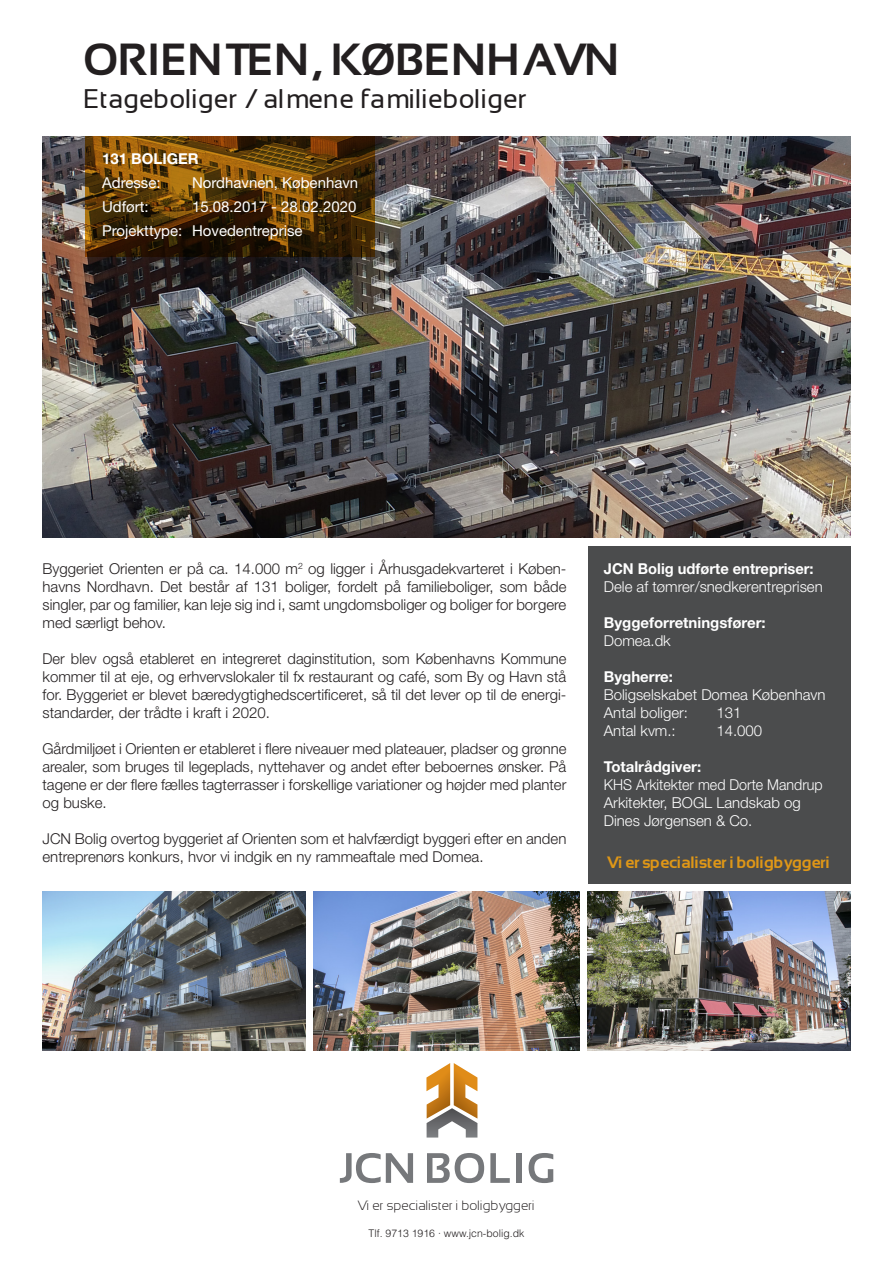
<style>
.page{position:relative;width:893px;height:1263px;background:#fff}
.page>*{position:absolute;margin:0;border:0;box-sizing:border-box;transform-origin:0 0}
.t1{font:700 45px "Sansation";color:#231f20}
.t2{font:27px "Sansation";color:#231f20}
.t3{font:700 16.5px "Sansation";color:#df9717}
.t4{font:300 15px/18px "Helvetica Neue LT Std";color:#231f20;text-align:justify}
.t5{font:300 15px "Helvetica Neue LT Std";color:#fff}
.t6{font:15px "Helvetica Neue LT Std";color:#fff}
.t7{font:700 15px "Helvetica Neue LT Std";color:#fff}
.t8{font:300 15px "Helvetica Neue LT Std";color:#fff;scale:.95 1}
.t9{font:300 13.5px "Sansation";color:#231f20}
.t10{font:300 10.5px "Helvetica LT Std";color:#231f20}
</style>
<div class="page">
<div style="left:587px;top:546px;width:263px;height:337px;background:#4b4c4d"></div>
<img style="left:43px;top:136px;width:807px;height:402px">
<img style="left:43px;top:892px;width:262px;height:158px">
<img style="left:587px;top:892px;width:263px;height:158px">
<img style="left:314px;top:892px;width:265px;height:158px">
<svg style="left:85px;top:136px;width:289px;height:120px;background:#563607"></svg>
<svg style="left:426px;top:1063px;width:51px;height:74px"></svg>
<svg style="left:340px;top:1153px;width:73px;height:30px"></svg>
<svg style="left:427px;top:1153px;width:57px;height:30px"></svg>
<svg style="left:490px;top:1153px;width:20px;height:30px"></svg>
<div style="left:516px;top:1153px;width:6px;height:30px;background:#76787b"></div>
<svg style="left:529px;top:1153px;width:24px;height:30px"></svg>
<p class="t1" style="left:85px;top:34px;width:539px">ORIENTEN, KØBENHAVN</p>
<p class="t2" style="left:85px;top:83px;width:445px">Etageboliger / almene familieboliger</p>
<p class="t7" style="left:102px;top:149px;width:98px">131 BOLIGER</p>
<p class="t6" style="left:102px;top:174px;width:60px">Adresse:</p>
<p class="t6" style="left:192px;top:174px;width:168px">Nordhavnen, København</p>
<p class="t6" style="left:102px;top:198px;width:48px">Udført:</p>
<p class="t6" style="left:192px;top:198px;width:166px">15.08.2017 - 28.02.2020</p>
<p class="t6" style="left:102px;top:222px;width:202px">Projekttype: Hovedentreprise</p>
<p class="t4" style="left:43px;top:559px;width:525px">Byggeriet Orienten er på ca. 14.000 m<sup>2</sup> og ligger i Århusgadekvarteret i Køben&shy;havns Nordhavn. Det består af 131 boliger, fordelt på familieboliger, som både singler, par og familier, kan leje sig ind i, samt ungdomsboliger og boliger for borgere</p>
<p class="t4" style="left:43px;top:613px;width:125px">med særligt behov.</p>
<p class="t4" style="left:43px;top:649px;width:525px">Der blev også etableret en integreret daginstitution, som Københavns Kommune kommer til at eje, og erhvervslokaler til fx restaurant og café, som By og Havn stå for. Byggeriet er blevet bæredygtighedscertificeret, så til det lever op til de energi&shy;standarder, der trådte i kraft i 2020.</p>
<p class="t4" style="left:43px;top:739px;width:525px">Gårdmiljøet i Orienten er etableret i flere niveauer med plateauer, pladser og grønne arealer, som bruges til legeplads, nyttehaver og andet efter beboernes ønsker. På tagene er der flere fælles tagterrasser i forskellige variationer og højder med planter og buske.</p>
<p class="t4" style="left:43px;top:829px;width:525px">JCN Bolig overtog byggeriet af Orienten som et halvfærdigt byggeri efter en anden entreprenørs konkurs, hvor vi indgik en ny rammeaftale med Domea.</p>
<p class="t7" style="left:604px;top:559px;width:211px">JCN Bolig udførte entrepriser:</p>
<p class="t5" style="left:604px;top:577px;width:220px">Dele af tømrer/snedkerentreprisen</p>
<p class="t7" style="left:604px;top:613px;width:163px">Byggeforretningsfører:</p>
<p class="t5" style="left:604px;top:631px;width:68px">Domea.dk</p>
<p class="t7" style="left:604px;top:667px;width:71px">Bygherre:</p>
<p class="t5" style="left:604px;top:685px;width:223px">Boligselskabet Domea København</p>
<p class="t5" style="left:604px;top:703px;width:86px">Antal boliger:</p>
<p class="t5" style="left:716px;top:703px;width:27px">131</p>
<p class="t5" style="left:604px;top:721px;width:73px">Antal kvm.:</p>
<p class="t5" style="left:716px;top:721px;width:47px">14.000</p>
<p class="t7" style="left:604px;top:757px;width:99px">Totalrådgiver:</p>
<p class="t8" style="left:604px;top:775px;width:232px">KHS Arkitekter med Dorte Mandrup</p>
<p class="t5" style="left:604px;top:793px;width:199px">Arkitekter, BOGL Landskab og</p>
<p class="t5" style="left:604px;top:811px;width:150px">Dines Jørgensen &amp; Co.</p>
<p class="t3" style="left:607px;top:853px;width:225px">Vi er specialister i boligbyggeri</p>
<p class="t9" style="left:358px;top:1198px;width:179px">Vi er specialister i boligbyggeri</p>
<p class="t10" style="left:369px;top:1227px;width:157px">Tlf. 9713 1916 · www.jcn-bolig.dk</p>
</div>
